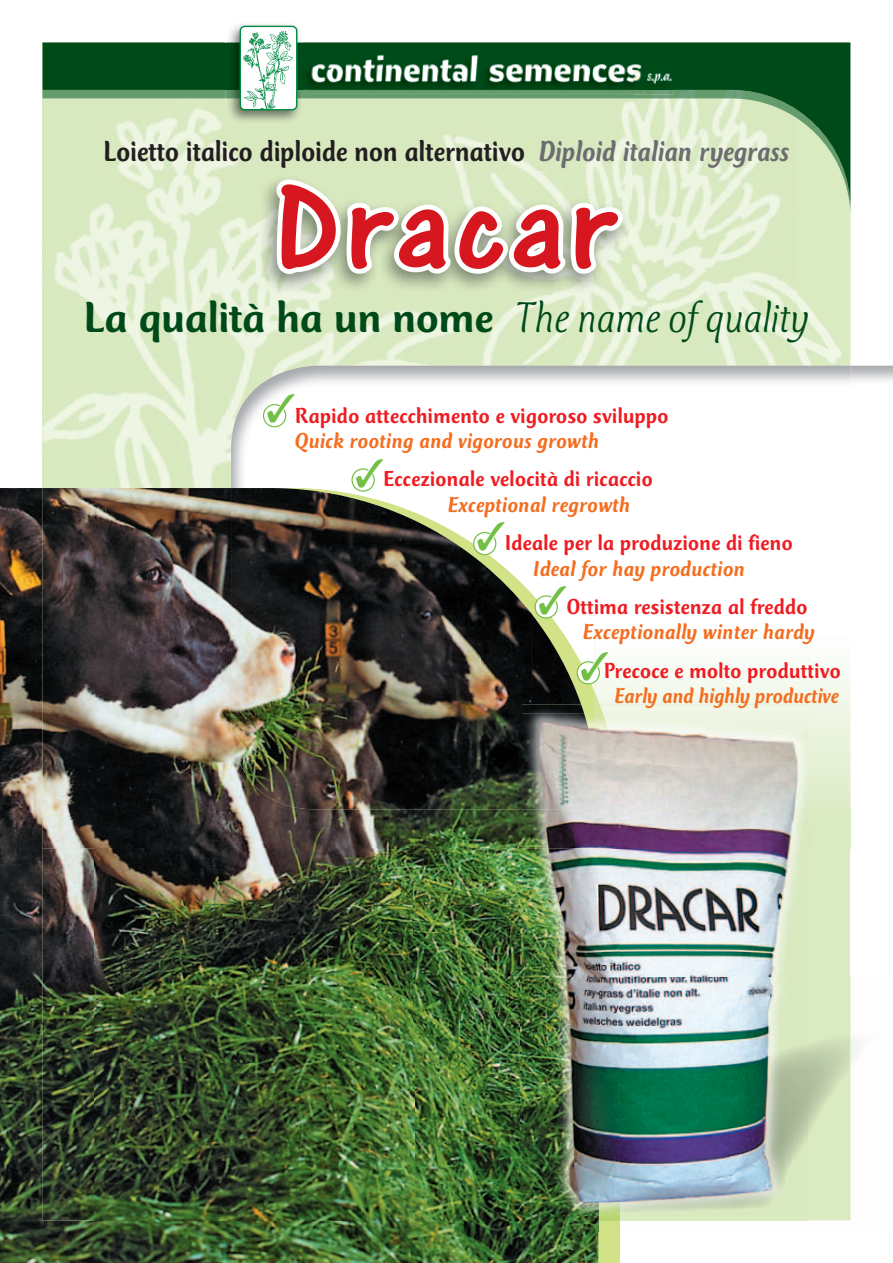
<style>
.page{position:relative;width:893px;height:1263px;background:#fff}
.page>*{position:absolute;margin:0;border:0;box-sizing:border-box;transform-origin:0 0}
.t1{font:123.75px "One Stroke Script Plain";letter-spacing:.045em;color:#d7171f;scale:1.1 1}
.t2{font:500 45px "CT Mercurius Std";letter-spacing:.005em;color:#004a1a}
.t3{font:500 30px "CT Mercurius Std";letter-spacing:.01em;color:#231f20;scale:.9 1}
.t4{font:500 22.5px "CT Mercurius Std";letter-spacing:.02em;color:#ee1d23;scale:.95 1}
.t5{font:italic 500 22.5px "CT Mercurius Std";letter-spacing:.02em;color:#f36e21;scale:.95 1}
.t6{font:italic 500 22.5px "CT Mercurius Std";letter-spacing:.02em;color:#f36e21;scale:.92 1}
.s1{font-style:italic;color:#6c6d70}
.s2{font-weight:300;font-style:italic}
</style>
<div class="page">
<img style="left:43px;top:210px;width:215px;height:278px">
<img style="left:797px;top:210px;width:53px;height:156px">
<img style="left:582px;top:217px;width:215px;height:149px">
<img style="left:258px;top:294px;width:324px;height:72px">
<img style="left:257px;top:210px;width:374px;height:84px">
<svg style="left:272px;top:210px;width:356px;height:69px"></svg>
<img style="left:838px;top:210px;width:12px;height:8px">
<img style="left:850px;top:366px;width:43px;height:443px">
<img style="left:231px;top:366px;width:619px;height:122px">
<div style="left:598px;top:1231px;width:22px;height:32px;background:#d2e287"></div>
<img style="left:0;top:488px;width:58px;height:775px">
<img style="left:58px;top:1220px;width:540px;height:43px">
<img style="left:43px;top:848px;width:52px;height:372px">
<img style="left:95px;top:848px;width:425px;height:372px">
<img style="left:43px;top:488px;width:211px;height:360px">
<img style="left:254px;top:809px;width:53px;height:39px">
<img style="left:307px;top:809px;width:215px;height:39px">
<img style="left:231px;top:488px;width:251px;height:321px">
<img style="left:481px;top:562px;width:51px;height:247px">
<img style="left:531px;top:613px;width:50px;height:91px">
<svg style="left:43px;top:43px;width:807px;height:167px;background:#abc7a0"></svg>
<img style="left:303px;top:90px;width:371px;height:5px">
<img style="left:644px;top:64px;width:31px;height:26px">
<img style="left:644px;top:70px;width:30px;height:18px">
<img style="left:306px;top:50px;width:337px;height:40px">
<img style="left:306px;top:90px;width:328px;height:3px">
<svg style="left:634px;top:64px;width:10px;height:30px"></svg>
<img style="left:634px;top:70px;width:9px;height:20px">
<img style="left:807px;top:977px;width:50px;height:244px">
<img style="left:807px;top:977px;width:43px;height:243px">
<img style="left:564px;top:1223px;width:56px;height:8px">
<img style="left:522px;top:809px;width:288px;height:406px">
<img style="left:522px;top:704px;width:59px;height:10px">
<svg style="left:581px;top:691px;width:22px;height:23px"></svg>
<img style="left:520px;top:848px;width:44px;height:375px">
<img style="left:520px;top:714px;width:83px;height:95px">
<img style="left:598px;top:1215px;width:209px;height:8px">
<img style="left:564px;top:977px;width:34px;height:246px">
<img style="left:584px;top:714px;width:10px;height:42px">
<img style="left:603px;top:714px;width:204px;height:95px">
<img style="left:594px;top:756px;width:4px;height:72px">
<img style="left:226px;top:24px;width:77px;height:101px">
<svg style="left:300px;top:90px;width:3px;height:4px"></svg>
<div style="left:240px;top:26px;width:57px;height:84px;background:#fff;border-radius:5px"></div>
<img style="left:242px;top:31px;width:52px;height:77px">
<div style="left:240px;top:26px;width:57px;height:84px;border:1px solid #008b43;border-radius:5px"></div>
<svg style="left:263px;top:392px;width:34px;height:35px"></svg>
<svg style="left:351px;top:456px;width:34px;height:36px"></svg>
<svg style="left:473px;top:520px;width:24px;height:35px"></svg>
<svg style="left:534px;top:595px;width:34px;height:24px"></svg>
<svg style="left:577px;top:649px;width:33px;height:35px"></svg>
<h3 class="t3" style="left:103px;top:136px;width:764px">Loietto italico diploide non alternativo <span class="s1">Diploid italian ryegrass</span></h3>
<h1 class="t1" style="left:276px;top:154px;width:312px">Dracar</h1>
<h2 class="t2" style="left:84px;top:293px;width:727px">La qualità ha un nome <span class="s2">The name of quality</span></h2>
<p class="t4" style="left:295px;top:403px;width:395px">Rapido attecchimento e vigoroso sviluppo</p>
<p class="t5" style="left:295px;top:429px;width:322px">Quick rooting and vigorous growth</p>
<p class="t4" style="left:384px;top:467px;width:285px">Eccezionale velocità di ricaccio</p>
<p class="t5" style="left:448px;top:492px;width:193px">Exceptional regrowth</p>
<p class="t4" style="left:505px;top:531px;width:304px">Ideale per la produzione di fieno</p>
<p class="t5" style="left:534px;top:556px;width:224px">Ideal for hay production</p>
<p class="t4" style="left:567px;top:595px;width:255px">Ottima resistenza al freddo</p>
<p class="t5" style="left:583px;top:620px;width:245px">Exceptionally winter hardy</p>
<p class="t4" style="left:604px;top:658px;width:251px">Precoce e molto produttivo</p>
<p class="t6" style="left:615px;top:684px;width:246px">Early and highly productive</p>
</div>
